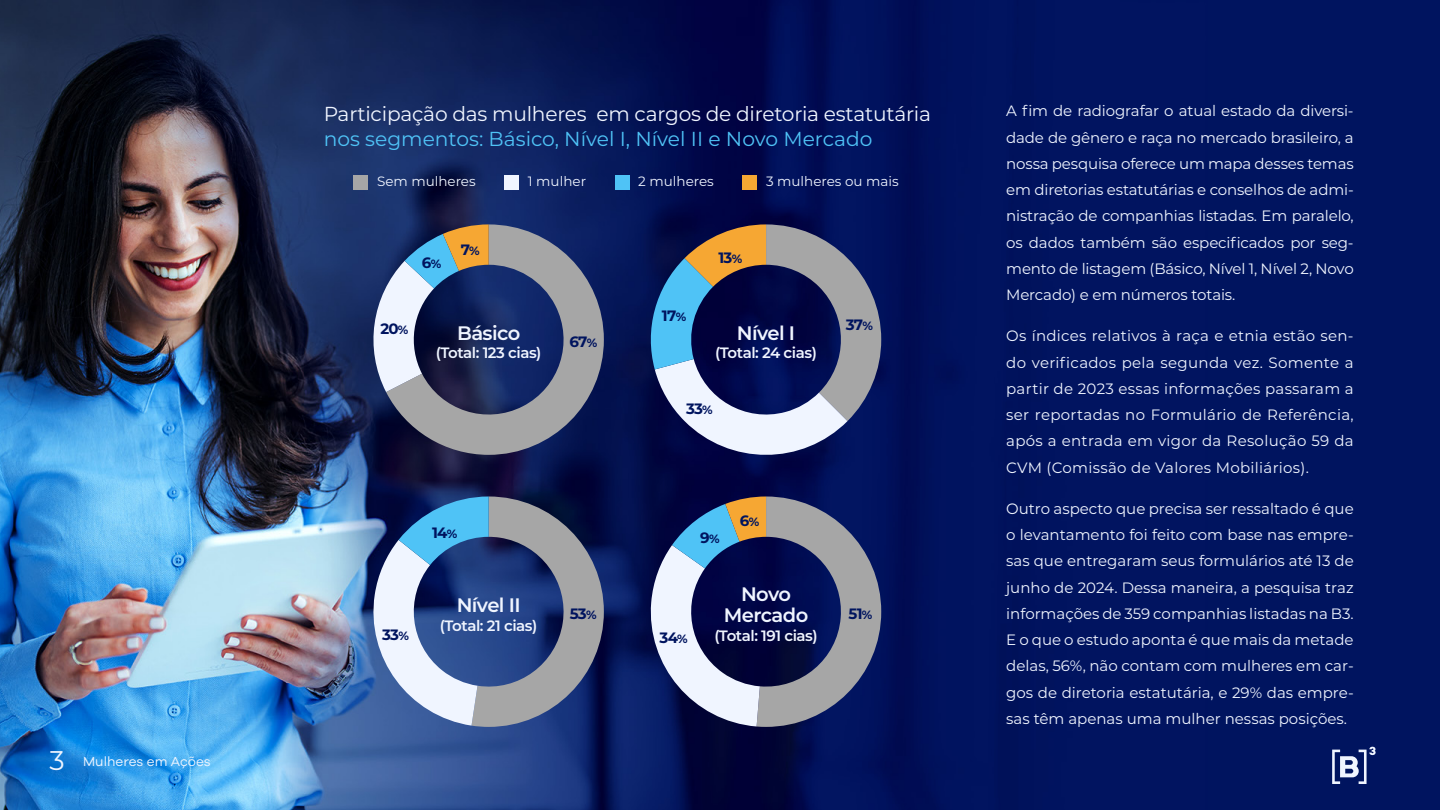
<style>
.page{position:relative;width:1440px;height:810px;background:#00145f}
.page>*{position:absolute;margin:0;border:0;box-sizing:border-box;transform-origin:0 0}
.t1{font:20.25px "Montserrat";letter-spacing:-.01em;color:#f0f5ff}
.t2{font:20.25px "Montserrat";color:#4fc3f6}
.t3{font:600 19.5px/21px "Montserrat";letter-spacing:-.03em;color:#f0f5ff;text-align:center}
.t4{font:15px/26.2px "Montserrat";color:#f0f5ff;text-align:justify}
.t5{font:600 15px "Montserrat";letter-spacing:-.03em;color:#f0f5ff}
.t6{font:700 15px "Montserrat";letter-spacing:-.05em;color:#00145f}
.t7{font:13.5px "Montserrat";color:#f0f5ff}
.t8{font:13.5px "Galano Grotesque";color:#f0f5ff}
.s1{font-family:"Montserrat";font-size:27px}
.s2{font-size:12px}
</style>
<div class="page">
<img style="left:0;top:0;width:929px;height:810px">
<div style="left:354px;top:175px;width:14px;height:14px;background:#a6a6a6"></div>
<div style="left:505px;top:175px;width:14px;height:14px;background:#f0f5ff"></div>
<div style="left:615px;top:175px;width:14px;height:14px;background:#4fc3f6"></div>
<div style="left:743px;top:175px;width:14px;height:14px;background:#f6a733"></div>
<svg style="left:386px;top:224px;width:218px;height:231px"></svg>
<svg style="left:364px;top:224px;width:125px;height:168px;background:#5b6884"></svg>
<svg style="left:644px;top:224px;width:237px;height:242px"></svg>
<svg style="left:365px;top:497px;width:239px;height:230px;background:#5e749c"></svg>
<svg style="left:646px;top:496px;width:235px;height:231px"></svg>
<svg style="left:1332px;top:747px;width:44px;height:37px"></svg>
<p class="t8" style="left:49px;top:754px;width:163px"><span class="s1">3</span> Mulheres em Ações</p>
<h1 class="t1" style="left:324px;top:100px;width:609px">Participação das mulheres em cargos de diretoria estatutária</h1>
<h1 class="t2" style="left:324px;top:124px;width:550px">nos segmentos: Básico, Nível I, Nível II e Novo Mercado</h1>
<p class="t7" style="left:377px;top:172px;width:100px">Sem mulheres</p>
<p class="t7" style="left:528px;top:172px;width:60px">1 mulher</p>
<p class="t7" style="left:638px;top:172px;width:77px">2 mulheres</p>
<p class="t7" style="left:766px;top:172px;width:134px">3 mulheres ou mais</p>
<p class="t6" style="left:422px;top:252px;width:21px">6<span class="s2">%</span></p>
<p class="t6" style="left:461px;top:239px;width:21px">7<span class="s2">%</span></p>
<p class="t6" style="left:380px;top:318px;width:30px">20<span class="s2">%</span></p>
<h2 class="t3" style="left:457px;top:321px;width:65px">Básico</h2>
<p class="t5" style="left:436px;top:342px;width:107px">(Total: 123 cias)</p>
<p class="t6" style="left:569px;top:331px;width:29px">67<span class="s2">%</span></p>
<p class="t6" style="left:432px;top:522px;width:27px">14<span class="s2">%</span></p>
<p class="t6" style="left:382px;top:624px;width:28px">33<span class="s2">%</span></p>
<h2 class="t3" style="left:457px;top:593px;width:65px">Nível II</h2>
<p class="t5" style="left:440px;top:615px;width:99px">(Total: 21 cias)</p>
<p class="t6" style="left:570px;top:603px;width:28px">53<span class="s2">%</span></p>
<p class="t6" style="left:662px;top:305px;width:26px">17<span class="s2">%</span></p>
<p class="t6" style="left:718px;top:247px;width:25px">13<span class="s2">%</span></p>
<h2 class="t3" style="left:737px;top:321px;width:60px">Nível I</h2>
<p class="t5" style="left:715px;top:342px;width:103px">(Total: 24 cias)</p>
<p class="t6" style="left:686px;top:398px;width:28px">33<span class="s2">%</span></p>
<p class="t6" style="left:846px;top:314px;width:29px">37<span class="s2">%</span></p>
<p class="t6" style="left:700px;top:527px;width:21px">9<span class="s2">%</span></p>
<p class="t6" style="left:740px;top:510px;width:21px">6<span class="s2">%</span></p>
<p class="t6" style="left:660px;top:627px;width:30px">34<span class="s2">%</span></p>
<h2 class="t3" style="left:724px;top:583px;width:86px">Novo<br>Mercado</h2>
<p class="t5" style="left:714px;top:625px;width:105px">(Total: 191 cias)</p>
<p class="t6" style="left:849px;top:603px;width:25px">51<span class="s2">%</span></p>
<p class="t4" style="left:1006px;top:97px;width:349px">A fim de radiografar o atual estado da diversi&shy;dade de gênero e raça no mercado brasileiro, a nossa pesquisa oferece um mapa desses temas em diretorias estatutárias e conselhos de admi&shy;nistração de companhias listadas. Em paralelo, os dados também são especificados por seg&shy;mento de listagem (Básico, Nível 1, Nível 2, Novo Mercado) e em números totais.</p>
<p class="t4" style="left:1006px;top:322px;width:349px">Os índices relativos à raça e etnia estão sen&shy;do verificados pela segunda vez. Somente a partir de 2023 essas informações passaram a ser reportadas no Formulário de Referência, após a entrada em vigor da Resolução 59 da CVM (Comissão de Valores Mobiliários).</p>
<p class="t4" style="left:1006px;top:495px;width:349px">Outro aspecto que precisa ser ressaltado é que o levantamento foi feito com base nas empre&shy;sas que entregaram seus formulários até 13 de junho de 2024. Dessa maneira, a pesquisa traz informações de 359 companhias listadas na B3.<br>E o que o estudo aponta é que mais da metade delas, 56%, não contam com mulheres em car&shy;gos de diretoria estatutária, e 29% das empre&shy;sas têm apenas uma mulher nessas posições.</p>
</div>
